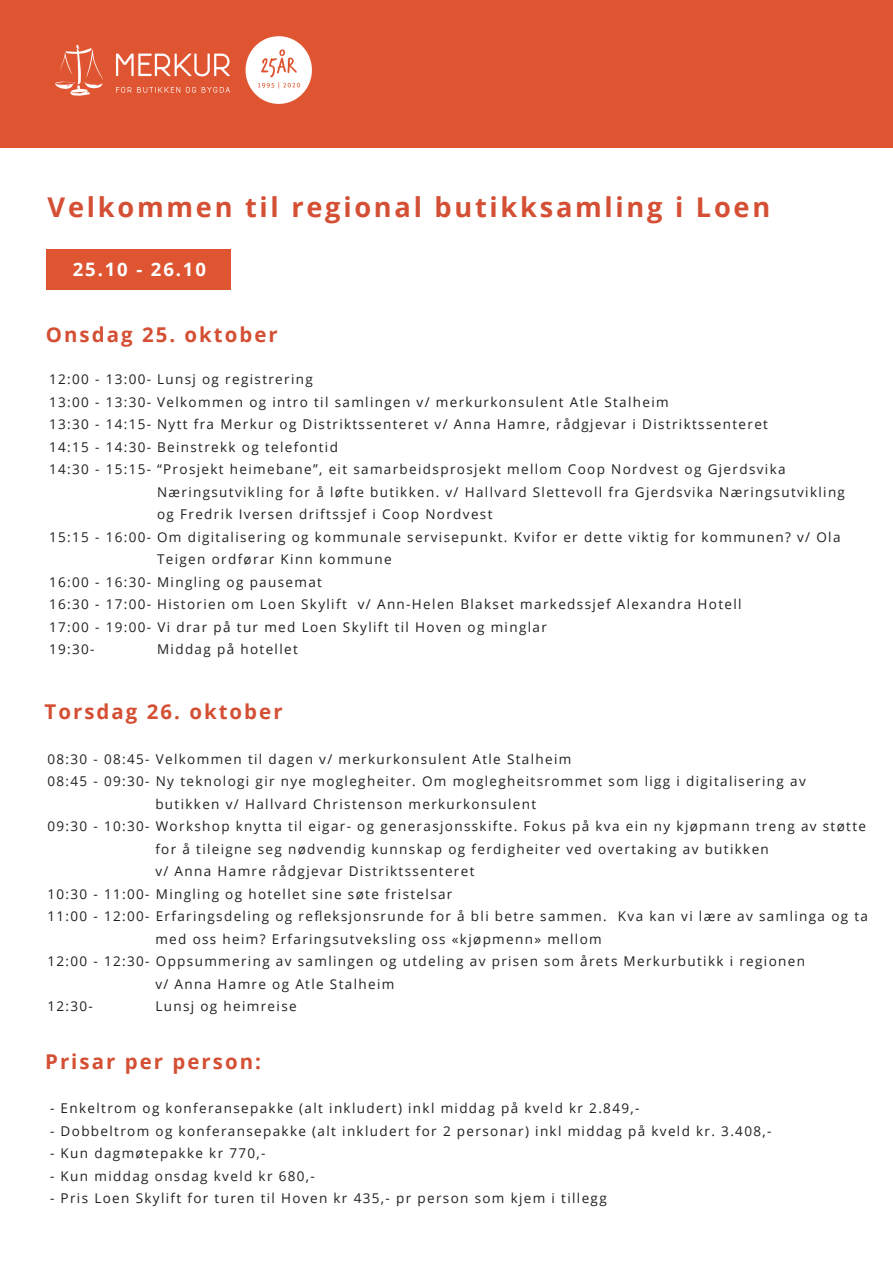
<style>
.page{position:relative;width:893px;height:1263px;background:#fff}
.page>*{position:absolute;margin:0;border:0;box-sizing:border-box;transform-origin:0 0}
.t1{font:700 27.15px "Open Sans";letter-spacing:.1em;color:#d44f33}
.t2{font:700 20.4px "Open Sans";letter-spacing:.1em;color:#d44f33}
.t3{font:700 18.6px "Open Sans";letter-spacing:.1em;color:#fff}
.t4{font:13.5px "Open Sans";letter-spacing:.1em;color:#231f20}
</style>
<div class="page">
<div style="left:0;top:0;width:893px;height:148px;background:#df5532"></div>
<div style="left:47px;top:249px;width:184px;height:41px;background:#df5532"></div>
<img style="left:55px;top:37px;width:256px;height:66px">
<h1 class="t1" style="left:48px;top:188px;width:724px">Velkommen til regional butikksamling i Loen</h1>
<h3 class="t3" style="left:73px;top:256px;width:135px">25.10 - 26.10</h3>
<h2 class="t2" style="left:46px;top:320px;width:233px">Onsdag 25. oktober</h2>
<p class="t4" style="left:49px;top:370px;width:265px">12:00 - 13:00- Lunsj og registrering</p>
<p class="t4" style="left:49px;top:392px;width:621px">13:00 - 13:30- Velkommen og intro til samlingen v/ merkurkonsulent Atle Stalheim</p>
<p class="t4" style="left:49px;top:415px;width:720px">13:30 - 14:15- Nytt fra Merkur og Distriktssenteret v/ Anna Hamre, rådgjevar i Distriktssenteret</p>
<p class="t4" style="left:49px;top:437px;width:290px">14:15 - 14:30- Beinstrekk og telefontid</p>
<p class="t4" style="left:49px;top:460px;width:738px">14:30 - 15:15- “Prosjekt heimebane”, eit samarbeidsprosjekt mellom Coop Nordvest og Gjerdsvika</p>
<p class="t4" style="left:157px;top:482px;width:689px">Næringsutvikling for å løfte butikken. v/ Hallvard Slettevoll fra Gjerdsvika Næringsutvikling</p>
<p class="t4" style="left:157px;top:505px;width:337px">og Fredrik Iversen driftssjef i Coop Nordvest</p>
<p class="t4" style="left:49px;top:527px;width:793px">15:15 - 16:00- Om digitalisering og kommunale servisepunkt. Kvifor er dette viktig for kommunen? v/ Ola</p>
<p class="t4" style="left:157px;top:550px;width:236px">Teigen ordførar Kinn kommune</p>
<p class="t4" style="left:49px;top:572px;width:274px">16:00 - 16:30- Mingling og pausemat</p>
<p class="t4" style="left:49px;top:595px;width:694px">16:30 - 17:00- Historien om Loen Skylift v/ Ann-Helen Blakset markedssjef Alexandra Hotell</p>
<p class="t4" style="left:49px;top:617px;width:499px">17:00 - 19:00- Vi drar på tur med Loen Skylift til Hoven og minglar</p>
<p class="t4" style="left:49px;top:640px;width:47px">19:30-</p>
<p class="t4" style="left:157px;top:640px;width:142px">Middag på hotellet</p>
<h2 class="t2" style="left:45px;top:697px;width:240px">Torsdag 26. oktober</h2>
<p class="t4" style="left:47px;top:750px;width:525px">08:30 - 08:45- Velkommen til dagen v/ merkurkonsulent Atle Stalheim</p>
<p class="t4" style="left:47px;top:772px;width:760px">08:45 - 09:30- Ny teknologi gir nye moglegheiter. Om moglegheitsrommet som ligg i digitalisering av</p>
<p class="t4" style="left:155px;top:795px;width:382px">butikken v/ Hallvard Christenson merkurkonsulent</p>
<p class="t4" style="left:47px;top:817px;width:820px">09:30 - 10:30- Workshop knytta til eigar- og generasjonsskifte. Fokus på kva ein ny kjøpmann treng av støtte</p>
<p class="t4" style="left:155px;top:840px;width:615px">for å tileigne seg nødvendig kunnskap og ferdigheiter ved overtaking av butikken</p>
<p class="t4" style="left:155px;top:862px;width:321px">v/ Anna Hamre rådgjevar Distriktssenteret</p>
<p class="t4" style="left:47px;top:885px;width:407px">10:30 - 11:00- Mingling og hotellet sine søte fristelsar</p>
<p class="t4" style="left:47px;top:907px;width:822px">11:00 - 12:00- Erfaringsdeling og refleksjonsrunde for å bli betre sammen. Kva kan vi lære av samlinga og ta</p>
<p class="t4" style="left:155px;top:930px;width:448px">med oss heim? Erfaringsutveksling oss «kjøpmenn» mellom</p>
<p class="t4" style="left:47px;top:952px;width:759px">12:00 - 12:30- Oppsummering av samlingen og utdeling av prisen som årets Merkurbutikk i regionen</p>
<p class="t4" style="left:155px;top:975px;width:240px">v/ Anna Hamre og Atle Stalheim</p>
<p class="t4" style="left:47px;top:997px;width:47px">12:30-</p>
<p class="t4" style="left:155px;top:997px;width:143px">Lunsj og heimreise</p>
<h2 class="t2" style="left:45px;top:1047px;width:217px">Prisar per person:</h2>
<p class="t4" style="left:50px;top:1099px;width:591px">- Enkeltrom og konferansepakke (alt inkludert) inkl middag på kveld kr 2.849,-</p>
<p class="t4" style="left:50px;top:1122px;width:723px">- Dobbeltrom og konferansepakke (alt inkludert for 2 personar) inkl middag på kveld kr. 3.408,-</p>
<p class="t4" style="left:50px;top:1144px;width:217px">- Kun dagmøtepakke kr 770,-</p>
<p class="t4" style="left:50px;top:1167px;width:266px">- Kun middag onsdag kveld kr 680,-</p>
<p class="t4" style="left:50px;top:1189px;width:558px">- Pris Loen Skylift for turen til Hoven kr 435,- pr person som kjem i tillegg</p>
</div>
